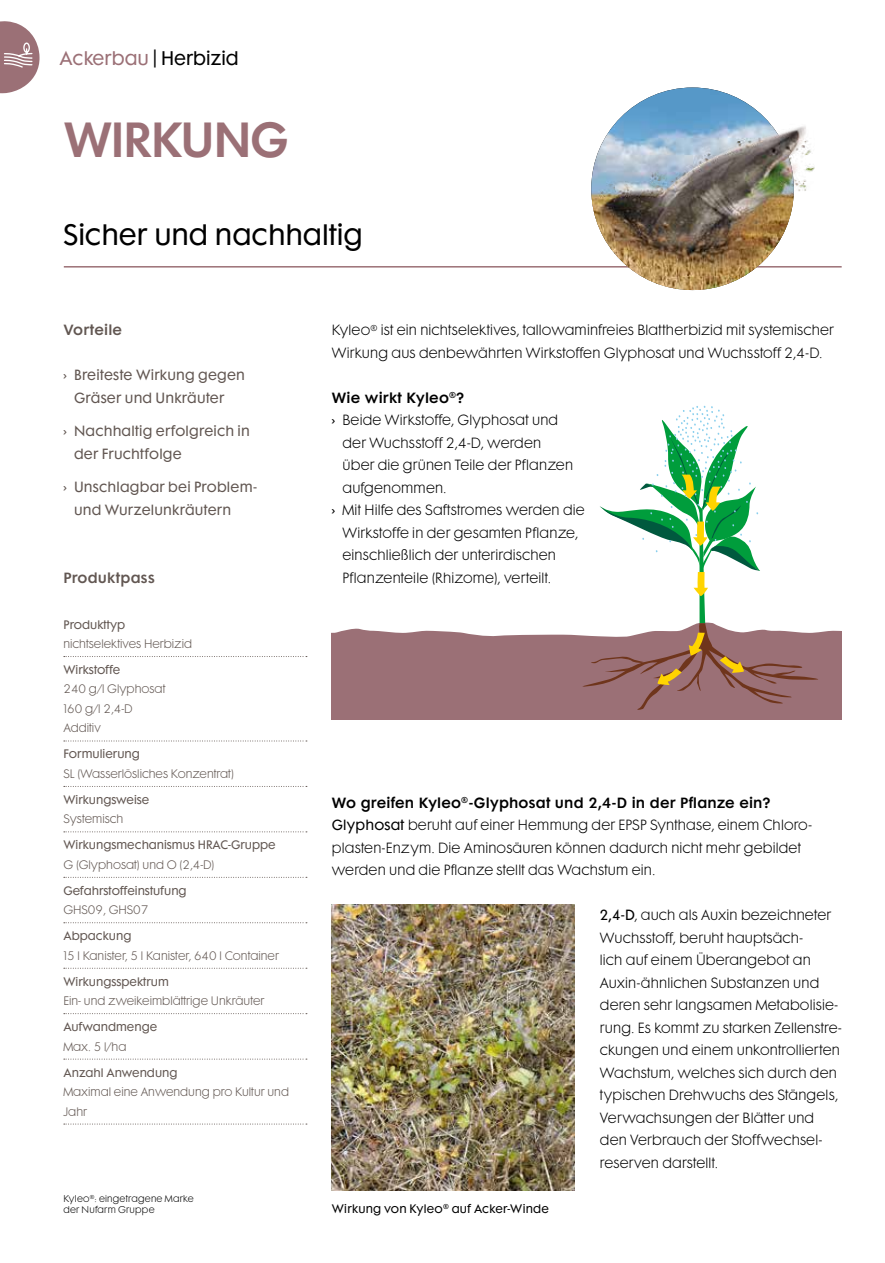
<style>
.page{position:relative;width:885px;height:1263px;background:#fff}
.page>*{position:absolute;margin:0;border:0;box-sizing:border-box;transform-origin:0 0}
.t1{font:600 45px "Futura Maxi Std";letter-spacing:-.035em;color:#9b7076}
.t2{font:27px "Futura Maxi Std";color:#000}
.t3{font:18px "Futura Maxi Std";color:#000}
.t4{font:300 13.5px/22.5px "Futura Maxi Std";letter-spacing:.015em;color:#000}
.t5{font:13.5px/22.5px "Futura Maxi Std";letter-spacing:.015em;color:#625752}
.t6{font:600 13.5px "Futura Maxi Std";letter-spacing:.01em;color:#625752}
.t7{font:600 13.5px "Futura Maxi Std";letter-spacing:.01em;color:#000}
.t8{font:300 11.25px/19.5px "Futura Maxi Std";color:#625752}
.t9{font:11.25px "Futura Maxi Std";color:#625752}
.t10{font:11.25px "Futura Maxi Std";letter-spacing:.02em;color:#000}
.t11{font:300 9px/10.8px "Futura Maxi Std";letter-spacing:.025em;color:#000}
.s1{color:#9b7076}
.s2{font-weight:400}
.s3{font-weight:600}
</style>
<div class="page">
<hr style="left:64px;top:266px;width:777px;height:2px;background:#9b7076">
<svg style="left:64px;top:741px;width:243px;height:1px"></svg>
<svg style="left:64px;top:786px;width:243px;height:1px"></svg>
<svg style="left:64px;top:831px;width:243px;height:1px"></svg>
<svg style="left:64px;top:877px;width:243px;height:1px"></svg>
<svg style="left:64px;top:922px;width:243px;height:1px"></svg>
<svg style="left:64px;top:968px;width:243px;height:1px"></svg>
<svg style="left:64px;top:1013px;width:243px;height:1px"></svg>
<svg style="left:64px;top:1059px;width:243px;height:1px"></svg>
<svg style="left:64px;top:1124px;width:243px;height:1px"></svg>
<svg style="left:64px;top:656px;width:243px;height:1px"></svg>
<img style="left:591px;top:88px;width:202px;height:202px">
<div style="left:332px;top:628px;width:509px;height:92px;background:#9b7076"></div>
<svg style="left:568px;top:406px;width:253px;height:305px"></svg>
<img style="left:332px;top:905px;width:242px;height:285px">
<svg style="left:0;top:21px;width:40px;height:72px"></svg>
<h3 class="t3" style="left:60px;top:46px;width:181px"><span class="s1">Ackerbau</span> | Herbizid</h3>
<h1 class="t1" style="left:64px;top:110px;width:227px">WIRKUNG</h1>
<h2 class="t2" style="left:64px;top:217px;width:301px">Sicher und nachhaltig</h2>
<p class="t6" style="left:63px;top:321px;width:60px">Vorteile</p>
<p class="t5" style="left:74px;top:364px;width:172px;text-indent:-11px">› Breiteste Wirkung gegen<br>Gräser und Unkräuter</p>
<p class="t5" style="left:74px;top:420px;width:177px;text-indent:-11px">› Nachhaltig erfolgreich in der Fruchtfolge</p>
<p class="t5" style="left:74px;top:476px;width:184px;text-indent:-11px">› Unschlagbar bei Problem&shy;und Wurzelunkräutern</p>
<p class="t6" style="left:63px;top:568px;width:93px">Produktpass</p>
<p class="t9" style="left:63px;top:617px;width:63px">Produkttyp</p>
<p class="t8" style="left:63px;top:634px;width:130px">nichtselektives Herbizid</p>
<p class="t9" style="left:63px;top:662px;width:58px">Wirkstoffe</p>
<p class="t8" style="left:63px;top:679px;width:103px">240 g/l Glyphosat<br>160 g/l 2,4-D<br>Additiv</p>
<p class="t9" style="left:63px;top:747px;width:78px">Formulierung</p>
<p class="t8" style="left:63px;top:764px;width:172px">SL (Wasserlösliches Konzentrat)</p>
<p class="t9" style="left:63px;top:792px;width:87px">Wirkungsweise</p>
<p class="t8" style="left:63px;top:809px;width:61px">Systemisch</p>
<p class="t9" style="left:63px;top:838px;width:214px">Wirkungsmechanismus HRAC-Gruppe</p>
<p class="t8" style="left:63px;top:855px;width:152px">G (Glyphosat) und O (2,4-D)</p>
<p class="t9" style="left:63px;top:883px;width:125px">Gefahrstoffeinstufung</p>
<p class="t8" style="left:63px;top:900px;width:86px">GHS09, GHS07</p>
<p class="t9" style="left:63px;top:929px;width:69px">Abpackung</p>
<p class="t8" style="left:63px;top:946px;width:217px">15 l Kanister, 5 l Kanister, 640 l Container</p>
<p class="t9" style="left:63px;top:974px;width:107px">Wirkungsspektrum</p>
<p class="t8" style="left:63px;top:991px;width:202px">Ein- und zweikeimblättrige Unkräuter</p>
<p class="t9" style="left:63px;top:1019px;width:95px">Aufwandmenge</p>
<p class="t8" style="left:63px;top:1036px;width:64px">Max. 5 l/ha</p>
<p class="t9" style="left:63px;top:1065px;width:115px">Anzahl Anwendung</p>
<p class="t8" style="left:63px;top:1082px;width:227px">Maximal eine Anwendung pro Kultur und<br>Jahr</p>
<p class="t11" style="left:63px;top:1193px;width:132px">Kyleo<sup>®</sup>: eingetragene Marke der Nufarm Gruppe</p>
<p class="t4" style="left:332px;top:319px;width:503px">Kyleo<sup>®</sup> ist ein nichtselektives, tallowaminfreies Blattherbizid mit systemischer<br>Wirkung aus denbewährten Wirkstoffen Glyphosat und Wuchsstoff 2,4-D.</p>
<p class="t7" style="left:332px;top:388px;width:134px">Wie wirkt Kyleo<sup>®</sup>?</p>
<p class="t4" style="left:332px;top:409px;width:228px"><span class="s2">›</span> Beide Wirkstoffe, Glyphosat und</p>
<p class="t4" style="left:342px;top:431px;width:200px">der Wuchsstoff 2,4-D, werden</p>
<p class="t4" style="left:342px;top:454px;width:232px">über die grünen Teile der Pflanzen</p>
<p class="t4" style="left:342px;top:476px;width:106px">aufgenommen.</p>
<p class="t4" style="left:332px;top:499px;width:254px"><span class="s2">›</span> Mit Hilfe des Saftstromes werden die</p>
<p class="t4" style="left:342px;top:521px;width:237px">Wirkstoffe in der gesamten Pflanze,</p>
<p class="t4" style="left:342px;top:544px;width:215px">einschließlich der unterirdischen</p>
<p class="t4" style="left:342px;top:566px;width:210px">Pflanzenteile (Rhizome), verteilt.</p>
<p class="t4" style="left:332px;top:791px;width:481px"><span class="s3">Wo greifen Kyleo</span><sup>®</sup><span class="s3">-Glyphosat und 2,4-D in der Pflanze ein?<br></span><span class="s2">Glyphosat</span> beruht auf einer Hemmung der EPSP Synthase, einem Chloro&shy;plasten-Enzym. Die Aminosäuren können dadurch nicht mehr gebildet werden und die Pflanze stellt das Wachstum ein.</p>
<p class="t4" style="left:600px;top:904px;width:243px"><span class="s2">2,4-D</span>, auch als Auxin bezeichneter<br>Wuchsstoff, beruht hauptsäch-<br>lich auf einem Überangebot an<br>Auxin-ähnlichen Substanzen und deren sehr langsamen Metabolisie&shy;rung. Es kommt zu starken Zellenstre&shy;ckungen und einem unkontrollierten<br>Wachstum, welches sich durch den typischen Drehwuchs des Stängels,<br>Verwachsungen der Blätter und den Verbrauch der Stoffwechsel&shy;reserven darstellt.</p>
<p class="t10" style="left:332px;top:1201px;width:218px">Wirkung von Kyleo<sup>®</sup> auf Acker-Winde</p>
</div>
